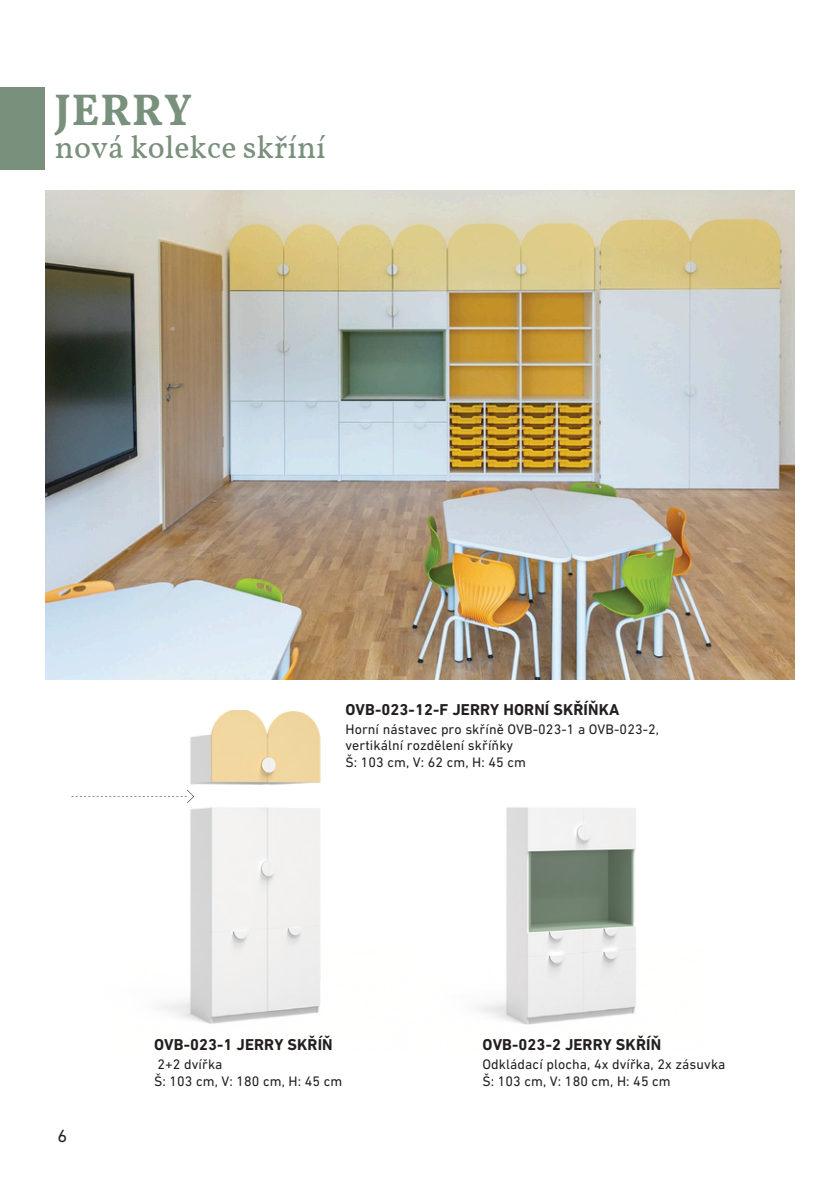
<style>
.page{position:relative;width:839px;height:1191px;background:#fff}
.page>*{position:absolute;margin:0;border:0;box-sizing:border-box;transform-origin:0 0}
.t1{font:700 44px "Vollkorn";letter-spacing:.02em;color:#79907c}
.t2{font:32px "Vollkorn";color:#79907c}
.t3{font:18px "DIN Next LT Pro";color:#231f20}
.t4{font:700 16px "DIN Next LT Pro";letter-spacing:.01em;color:#231f20}
.t5{font:14px/16.4px "DIN Next LT Pro";letter-spacing:.01em;color:#231f20}
</style>
<div class="page">
<img style="left:45px;top:191px;width:749px;height:489px">
<img style="left:161px;top:710px;width:160px;height:314px">
<img style="left:478px;top:807px;width:158px;height:218px">
<svg style="left:71px;top:790px;width:123px;height:13px"></svg>
<div style="left:0;top:87px;width:45px;height:83px;background:#79907c"></div>
<p class="t1" style="left:55px;top:83px;width:138px">JERRY</p>
<p class="t2" style="left:55px;top:127px;width:272px">nová kolekce skříní</p>
<p class="t4" style="left:345px;top:703px;width:275px">OVB-023-12-F JERRY HORNÍ SKŘÍŇKA</p>
<p class="t5" style="left:345px;top:722px;width:315px">Horní nástavec pro skříně OVB-023-1 a OVB-023-2, vertikální rozdělení skříňky</p>
<p class="t5" style="left:345px;top:755px;width:182px">Š: 103 cm, V: 62 cm, H: 45 cm</p>
<p class="t3" style="left:57px;top:1128px;width:11px">6</p>
<p class="t4" style="left:154px;top:1038px;width:180px">OVB-023-1 JERRY SKŘÍŇ</p>
<p class="t5" style="left:157px;top:1057px;width:66px">2+2 dvířka</p>
<p class="t5" style="left:154px;top:1075px;width:190px">Š: 103 cm, V: 180 cm, H: 45 cm</p>
<p class="t4" style="left:482px;top:1038px;width:180px">OVB-023-2 JERRY SKŘÍŇ</p>
<p class="t5" style="left:482px;top:1057px;width:244px">Odkládací plocha, 4x dvířka, 2x zásuvka</p>
<p class="t5" style="left:482px;top:1075px;width:190px">Š: 103 cm, V: 180 cm, H: 45 cm</p>
</div>
